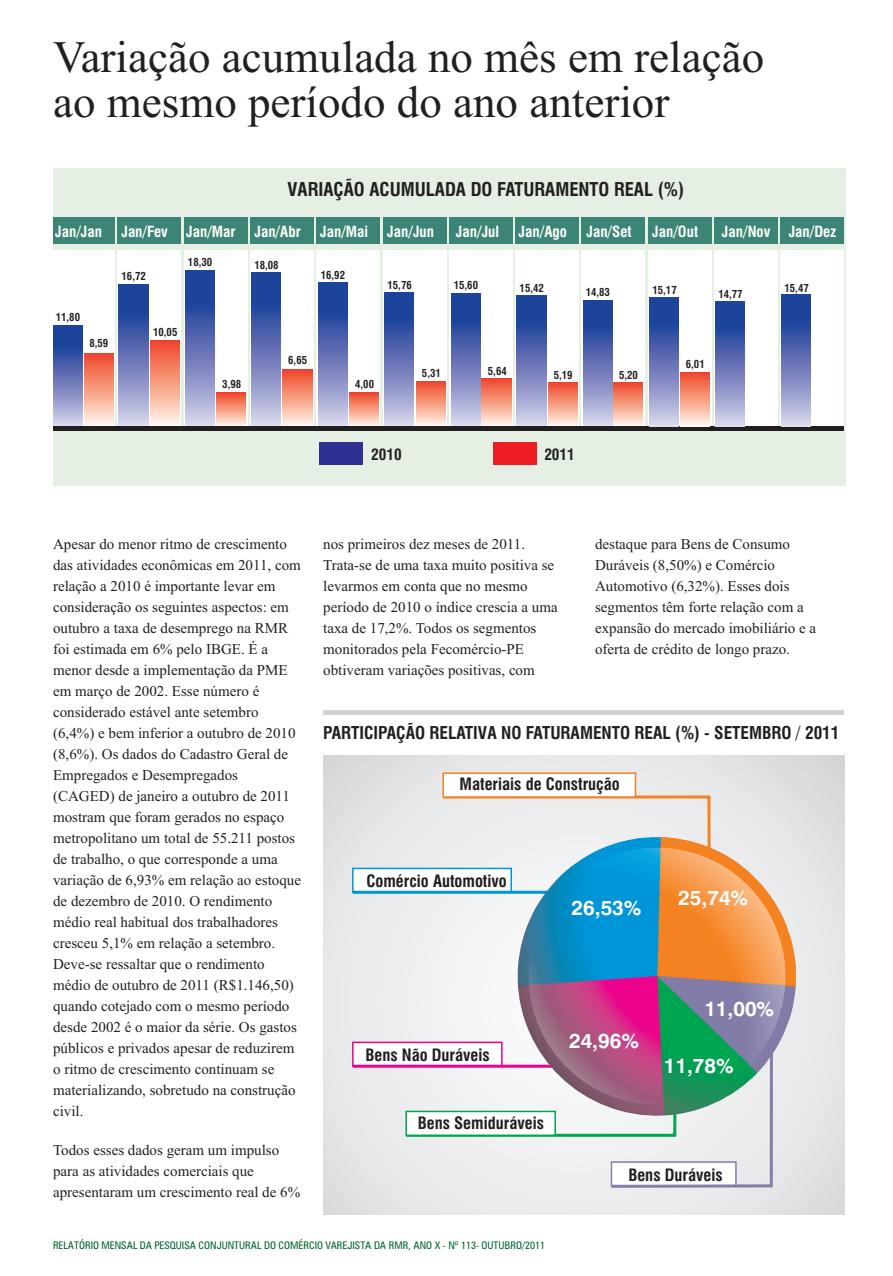
<style>
.page{position:relative;width:893px;height:1276px;background:#fff}
.page>*{position:absolute;margin:0;border:0;box-sizing:border-box;transform-origin:0 0}
.t1{font:45px/45px "Times New Roman";color:#231f20}
.t2{font:700 20.55px "Swiss 721 BT";color:#fff}
.t3{font:700 condensed 18.6px "Swiss 721 BT";color:#231f20}
.t4{font:700 condensed 17.25px "Swiss 721 BT";color:#231f20}
.t5{font:700 condensed 16.65px "Swiss 721 BT";color:#231f20}
.t6{font:700 condensed 15.3px "Swiss 721 BT";color:#231f20}
.t7{font:15px/21px "Times New Roman";color:#231f20}
.t8{font:700 condensed 15px "Swiss 721 BT";color:#fff}
.t9{font:700 condensed 10.8px "Swiss 721 BT";color:#231f20}
.t10{font:condensed 10.5px "Zurich BT";color:#00652e}
.s1{font-weight:400}
</style>
<div class="page">
<div style="left:323px;top:755px;width:521px;height:459px;background:#e6e7e9"></div>
<hr style="left:323px;top:711px;width:521px;height:4px;background:#d1d2d4">
<svg style="left:350px;top:771px;width:451px;height:417px"></svg>
<img style="left:502px;top:821px;width:299px;height:310px">
<img style="left:514px;top:833px;width:285px;height:285px">
<div style="left:53px;top:168px;width:792px;height:317px;background:#e6efe3"></div>
<div style="left:581px;top:251px;width:64px;height:175px;background:#fff"></div>
<div style="left:581px;top:217px;width:64px;height:26px;background:#3b8476"></div>
<div style="left:320px;top:442px;width:43px;height:23px;background:#2e3092"></div>
<div style="left:493px;top:442px;width:43px;height:23px;background:#ee1d23"></div>
<div style="left:51px;top:251px;width:64px;height:175px;background:#fff"></div>
<div style="left:53px;top:217px;width:62px;height:26px;background:#3b8476"></div>
<div style="left:117px;top:251px;width:64px;height:175px;background:#fff"></div>
<div style="left:117px;top:217px;width:64px;height:26px;background:#3b8476"></div>
<div style="left:184px;top:251px;width:64px;height:175px;background:#fff"></div>
<div style="left:184px;top:217px;width:64px;height:26px;background:#3b8476"></div>
<div style="left:250px;top:251px;width:64px;height:175px;background:#fff"></div>
<div style="left:250px;top:217px;width:64px;height:26px;background:#3b8476"></div>
<div style="left:317px;top:251px;width:63px;height:175px;background:#fff"></div>
<div style="left:317px;top:217px;width:63px;height:26px;background:#3b8476"></div>
<div style="left:383px;top:251px;width:64px;height:175px;background:#fff"></div>
<div style="left:383px;top:217px;width:64px;height:26px;background:#3b8476"></div>
<div style="left:449px;top:251px;width:64px;height:175px;background:#fff"></div>
<div style="left:449px;top:217px;width:64px;height:26px;background:#3b8476"></div>
<div style="left:515px;top:251px;width:64px;height:175px;background:#fff"></div>
<div style="left:515px;top:217px;width:64px;height:26px;background:#3b8476"></div>
<div style="left:84px;top:353px;width:29px;height:73px;background:linear-gradient(to bottom,#ef4624,#fff6e8)"></div>
<svg style="left:53px;top:326px;width:29px;height:100px;background:#6778b9"></svg>
<div style="left:150px;top:341px;width:30px;height:85px;background:linear-gradient(to bottom,#ef4725,#fff7e9)"></div>
<div style="left:283px;top:370px;width:29px;height:56px;background:linear-gradient(to bottom,#ef4725,#fef2e4)"></div>
<div style="left:416px;top:381px;width:29px;height:45px;background:linear-gradient(to bottom,#ef4625,#fff4e4)"></div>
<div style="left:482px;top:378px;width:29px;height:48px;background:linear-gradient(to bottom,#ef4523,#fef1e2)"></div>
<div style="left:548px;top:382px;width:29px;height:44px;background:linear-gradient(to bottom,#ef4624,#fef0e1)"></div>
<div style="left:614px;top:382px;width:29px;height:44px;background:linear-gradient(to bottom,#ef4624,#fef0e1)"></div>
<div style="left:217px;top:392px;width:29px;height:34px;background:linear-gradient(to bottom,#ef4422,#feeddd)"></div>
<div style="left:350px;top:392px;width:29px;height:34px;background:linear-gradient(to bottom,#ef4523,#feeddd)"></div>
<svg style="left:119px;top:284px;width:29px;height:142px;background:#6779b9"></svg>
<svg style="left:318px;top:282px;width:29px;height:144px;background:#6779b9"></svg>
<svg style="left:385px;top:292px;width:29px;height:134px;background:#6779b9"></svg>
<svg style="left:451px;top:294px;width:29px;height:132px;background:#6779b9"></svg>
<svg style="left:517px;top:295px;width:29px;height:131px;background:#6779b9"></svg>
<svg style="left:583px;top:300px;width:29px;height:126px;background:#6779b9"></svg>
<svg style="left:185px;top:271px;width:29px;height:155px;background:#6879b9"></svg>
<svg style="left:252px;top:272px;width:29px;height:154px;background:#6779b9"></svg>
<div style="left:714px;top:251px;width:64px;height:175px;background:#fff"></div>
<div style="left:714px;top:217px;width:64px;height:26px;background:#3b8476"></div>
<div style="left:648px;top:251px;width:63px;height:175px;background:#fff"></div>
<div style="left:648px;top:217px;width:63px;height:26px;background:#3b8476"></div>
<div style="left:780px;top:251px;width:64px;height:175px;background:#fff"></div>
<div style="left:780px;top:217px;width:64px;height:26px;background:#3b8476"></div>
<div style="left:53px;top:426px;width:790px;height:5px;background:#231f20"></div>
<svg style="left:650px;top:297px;width:29px;height:129px;background:#6779b9"></svg>
<svg style="left:782px;top:295px;width:29px;height:131px;background:#6779b9"></svg>
<svg style="left:716px;top:301px;width:29px;height:125px;background:#6779b9"></svg>
<div style="left:680px;top:372px;width:30px;height:54px;background:linear-gradient(to bottom,#ef4624,#fef2e3)"></div>
<h1 class="t1" style="left:53px;top:38px;width:713px">Variação acumulada no mês em relação ao mesmo período do ano anterior</h1>
<p class="t8" style="left:55px;top:225px;width:48px">Jan/Jan</p>
<p class="t9" style="left:56px;top:313px;width:26px">11,80</p>
<p class="t9" style="left:89px;top:339px;width:20px">8,59</p>
<p class="t3" style="left:287px;top:182px;width:398px">VARIAÇÃO ACUMULADA DO FATURAMENTO REAL (%)</p>
<p class="t8" style="left:121px;top:225px;width:116px">Jan/Fev Jan/Mar</p>
<p class="t8" style="left:254px;top:225px;width:48px">Jan/Abr</p>
<p class="t8" style="left:320px;top:225px;width:50px">Jan/Mai</p>
<p class="t8" style="left:387px;top:225px;width:48px">Jan/Jun</p>
<p class="t8" style="left:456px;top:225px;width:45px">Jan/Jul</p>
<p class="t8" style="left:519px;top:225px;width:50px">Jan/Ago</p>
<p class="t8" style="left:586px;top:225px;width:47px">Jan/Set</p>
<p class="t8" style="left:652px;top:225px;width:47px">Jan/Out</p>
<p class="t8" style="left:722px;top:225px;width:116px">Jan/Nov Jan/Dez</p>
<p class="t9" style="left:122px;top:272px;width:26px">16,72</p>
<p class="t9" style="left:321px;top:271px;width:26px">16,92</p>
<p class="t9" style="left:387px;top:281px;width:26px">15,76</p>
<p class="t9" style="left:454px;top:281px;width:26px">15,60</p>
<p class="t9" style="left:520px;top:283px;width:26px">15,42</p>
<p class="t9" style="left:586px;top:287px;width:26px">14,83</p>
<p class="t9" style="left:188px;top:258px;width:26px">18,30</p>
<p class="t9" style="left:254px;top:261px;width:26px">18,08</p>
<p class="t9" style="left:784px;top:283px;width:26px">15,47</p>
<p class="t9" style="left:652px;top:285px;width:26px">15,17</p>
<p class="t9" style="left:718px;top:289px;width:26px">14,77</p>
<p class="t9" style="left:153px;top:328px;width:26px">10,05</p>
<p class="t9" style="left:288px;top:356px;width:20px">6,65</p>
<p class="t9" style="left:222px;top:379px;width:20px">3,98</p>
<p class="t9" style="left:355px;top:379px;width:20px">4,00</p>
<p class="t9" style="left:422px;top:369px;width:20px">5,31</p>
<p class="t9" style="left:488px;top:366px;width:20px">5,64</p>
<p class="t9" style="left:554px;top:371px;width:20px">5,19</p>
<p class="t9" style="left:619px;top:371px;width:20px">5,20</p>
<p class="t9" style="left:686px;top:360px;width:20px">6,01</p>
<p class="t6" style="left:371px;top:448px;width:32px">2010</p>
<p class="t6" style="left:544px;top:448px;width:32px">2011</p>
<p class="t7" style="left:53px;top:535px;width:249px">Apesar do menor ritmo de crescimento das atividades econômicas em 2011, com relação a 2010 é importante levar em consideração os seguintes aspectos: em outubro a taxa de desemprego na RMR foi estimada em 6% pelo IBGE. É a menor desde a implementação da PME em março de 2002. Esse número é considerado estável ante setembro (6,4%) e bem inferior a outubro de 2010 (8,6%). Os dados do Cadastro Geral de Empregados e Desempregados (CAGED) de janeiro a outubro de 2011 mostram que foram gerados no espaço metropolitano um total de 55.211 postos de trabalho, o que corresponde a uma variação de 6,93% em relação ao estoque de dezembro de 2010. O rendimento médio real habitual dos trabalhadores cresceu 5,1% em relação a setembro.<br>Deve-se ressaltar que o rendimento médio de outubro de 2011 (R$1.146,50) quando cotejado com o mesmo período desde 2002 é o maior da série. Os gastos públicos e privados apesar de reduzirem o ritmo de crescimento continuam se materializando, sobretudo na construção civil.</p>
<p class="t7" style="left:53px;top:1141px;width:249px">Todos esses dados geram um impulso para as atividades comerciais que apresentaram um crescimento real de 6%</p>
<p class="t7" style="left:323px;top:535px;width:236px">nos primeiros dez meses de 2011.<br>Trata-se de uma taxa muito positiva se levarmos em conta que no mesmo período de 2010 o índice crescia a uma taxa de 17,2%. Todos os segmentos monitorados pela Fecomércio-PE obtiveram variações positivas, com</p>
<p class="t7" style="left:595px;top:535px;width:223px">destaque para Bens de Consumo<br>Duráveis (8,50%) e Comércio<br>Automotivo (6,32%). Esses dois segmentos têm forte relação com a expansão do mercado imobiliário e a oferta de crédito de longo prazo.</p>
<p class="t4" style="left:323px;top:726px;width:518px">PARTICIPAÇÃO RELATIVA NO FATURAMENTO REAL (%) - SETEMBRO <span class="s1">/</span> 2011</p>
<p class="t5" style="left:460px;top:777px;width:162px">Materiais de Construção</p>
<p class="t5" style="left:366px;top:874px;width:142px">Comércio Automotivo</p>
<h2 class="t2" style="left:572px;top:899px;width:71px">26,53%</h2>
<h2 class="t2" style="left:678px;top:889px;width:71px">25,74%</h2>
<p class="t5" style="left:365px;top:1048px;width:126px">Bens Não Duráveis</p>
<p class="t5" style="left:418px;top:1116px;width:128px">Bens Semiduráveis</p>
<h2 class="t2" style="left:569px;top:1032px;width:71px">24,96%</h2>
<h2 class="t2" style="left:704px;top:1000px;width:71px">11,00%</h2>
<h2 class="t2" style="left:664px;top:1057px;width:71px">11,78%</h2>
<p class="t5" style="left:628px;top:1168px;width:96px">Bens Duráveis</p>
<p class="t10" style="left:53px;top:1241px;width:494px">RELATÓRIO MENSAL DA PESQUISA CONJUNTURAL DO COMÉRCIO VAREJISTA DA RMR, ANO X - Nº 113- OUTUBRO/2011</p>
</div>
